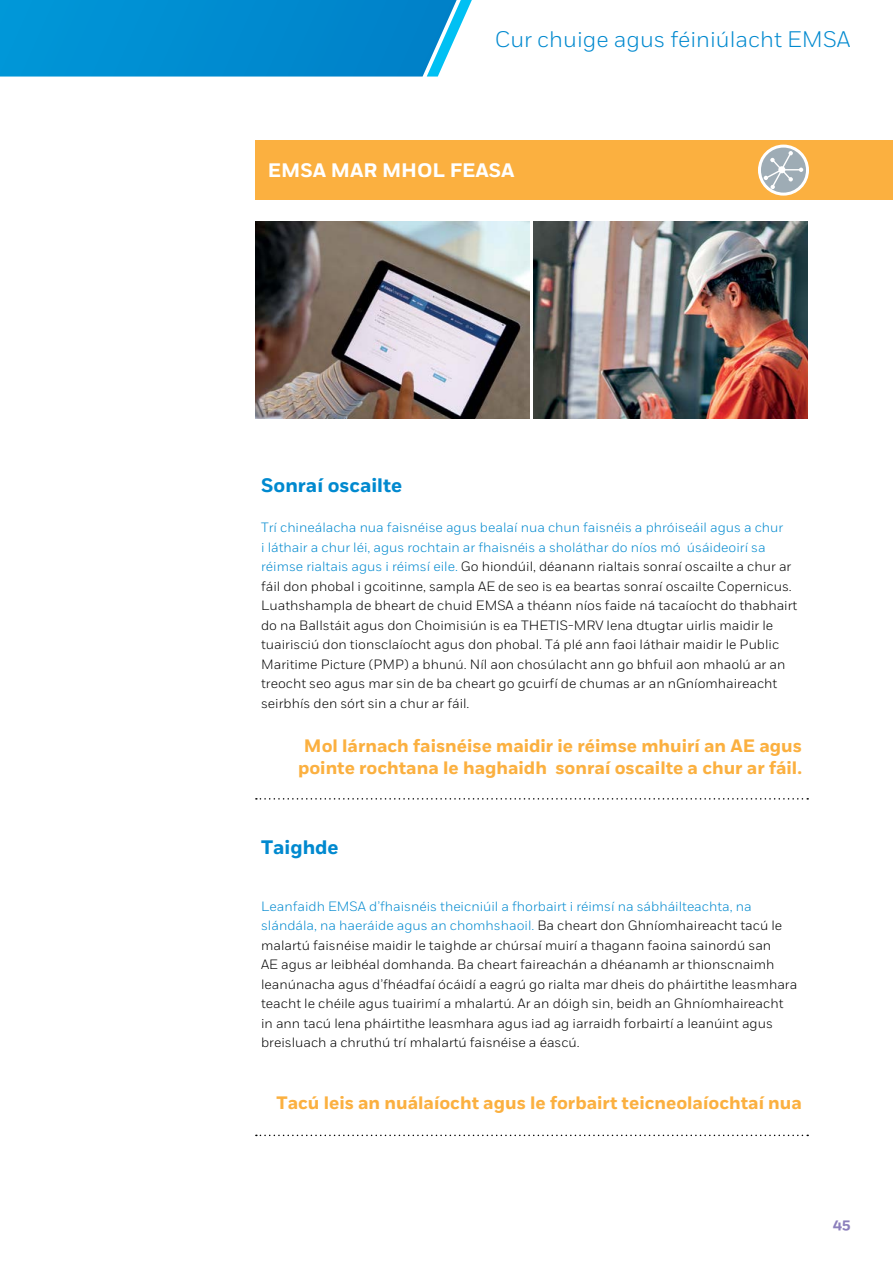
<style>
.page{position:relative;width:893px;height:1263px;background:#fff}
.page>*{position:absolute;margin:0;border:0;box-sizing:border-box;transform-origin:0 0}
.t1{font:300 22.5px "Fort";color:#0089cf}
.t2{font:700 19.5px "Fort";color:#0089cf}
.t3{font:700 19.5px "Fort";color:#fff}
.t4{font:700 18px/22.5px "Fort";color:#fbb040;text-align:center}
.t5{font:700 14.25px "Fort";color:#8c7fbc}
.t6{font:300 13.5px/19.5px "Fort";color:#000}
.s1{color:#0089cf}
</style>
<div class="page">
<svg style="left:0;top:0;width:472px;height:77px;background:#0c92d3"></svg>
<svg style="left:256px;top:798px;width:552px;height:1px"></svg>
<svg style="left:256px;top:1134px;width:552px;height:2px"></svg>
<div style="left:255px;top:140px;width:638px;height:60px;background:#fbb040"></div>
<svg style="left:759px;top:146px;width:48px;height:48px"></svg>
<div style="left:758px;top:145px;width:51px;height:51px;border:3px solid #fff;border-radius:50%"></div>
<svg style="left:764px;top:151px;width:39px;height:38px"></svg>
<img style="left:534px;top:221px;width:274px;height:198px">
<img style="left:255px;top:221px;width:274px;height:198px">
<h1 class="t1" style="left:495px;top:26px;width:357px">Cur chuige agus féiniúlacht EMSA</h1>
<h2 class="t3" style="left:268px;top:159px;width:248px">EMSA MAR MHOL FEASA</h2>
<h2 class="t2" style="left:261px;top:473px;width:143px">Sonraí oscailte</h2>
<p class="t6" style="left:261px;top:518px;width:538px"><span class="s1">Trí chineálacha nua faisnéise agus bealaí nua chun faisnéis a phróiseáil agus a chur<br>i láthair a chur léi, agus rochtain ar fhaisnéis a sholáthar do níos mó úsáideoirí sa réimse rialtais agus i réimsí eile.</span> Go hiondúil, déanann rialtais sonraí oscailte a chur ar fáil don phobal i gcoitinne, sampla AE de seo is ea beartas sonraí oscailte Copernicus.<br>Luathshampla de bheart de chuid EMSA a théann níos faide ná tacaíocht do thabhairt do na Ballstáit agus don Choimisiún is ea THETIS-MRV lena dtugtar uirlis maidir le tuairisciú don tionsclaíocht agus don phobal. Tá plé ann faoi láthair maidir le Public Maritime Picture (PMP) a bhunú. Níl aon chosúlacht ann go bhfuil aon mhaolú ar an treocht seo agus mar sin de ba cheart go gcuirfí de chumas ar an nGníomhaireacht seirbhís den sórt sin a chur ar fáil.</p>
<h3 class="t4" style="left:298px;top:735px;width:505px">Mol lárnach faisnéise maidir ie réimse mhuirí an AE agus pointe rochtana le haghaidh sonraí oscailte a chur ar fáil.</h3>
<h2 class="t2" style="left:261px;top:835px;width:79px">Taighde</h2>
<p class="t6" style="left:261px;top:896px;width:538px"><span class="s1">Leanfaidh EMSA d’fhaisnéis theicniúil a fhorbairt i réimsí na sábháilteachta, na slándála, na haeráide agus an chomhshaoil.</span> Ba cheart don Ghníomhaireacht tacú le malartú faisnéise maidir le taighde ar chúrsaí muirí a thagann faoina sainordú san<br>AE agus ar leibhéal domhanda. Ba cheart faireachán a dhéanamh ar thionscnaimh leanúnacha agus d’fhéadfaí ócáidí a eagrú go rialta mar dheis do pháirtithe leasmhara teacht le chéile agus tuairimí a mhalartú. Ar an dóigh sin, beidh an Ghníomhaireacht in ann tacú lena pháirtithe leasmhara agus iad ag iarraidh forbairtí a leanúint agus breisluach a chruthú trí mhalartú faisnéise a éascú.</p>
<h3 class="t4" style="left:276px;top:1092px;width:527px">Tacú leis an nuálaíocht agus le forbairt teicneolaíochtaí nua</h3>
<p class="t5" style="left:833px;top:1215px;width:19px">45</p>
</div>
